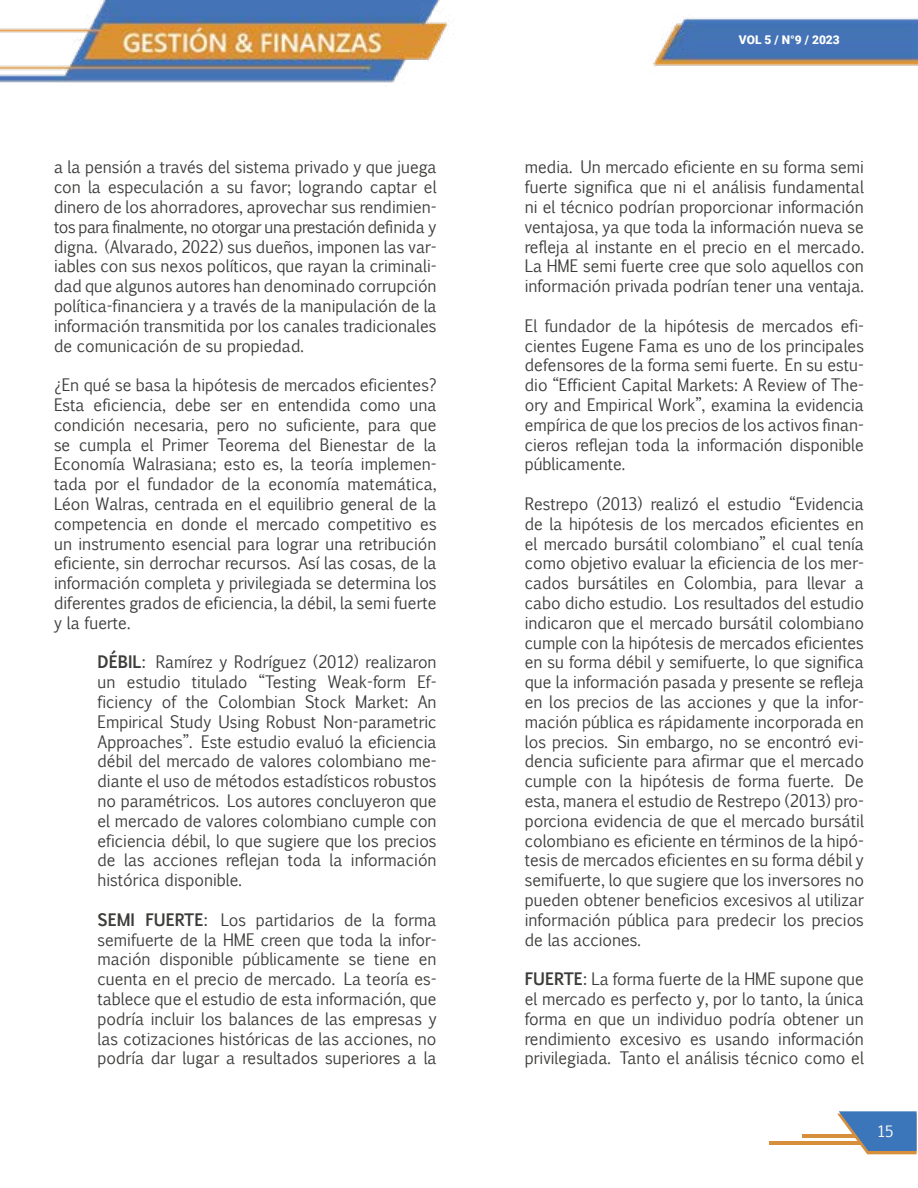
<style>
.page{position:relative;width:918px;height:1188px;background:#fff}
.page>*{position:absolute;margin:0;border:0;box-sizing:border-box;transform-origin:0 0}
.t1{font:16.5px/19.8px "Euphemia UCAS";color:#3c3c3b;text-align:justify;scale:.96 1}
.t2{font:15px "Euphemia UCAS";color:#fff}
.t3{font:900 12px "Roboto";color:#fff}
.s1{font-weight:700}
</style>
<div class="page">
<img style="left:0;top:0;width:918px;height:83px">
<hr style="left:769px;top:1142px;width:103px;height:3px;background:#d88f3c">
<hr style="left:802px;top:1135px;width:70px;height:3px;background:#d88f3c">
<svg style="left:837px;top:1111px;width:80px;height:43px"></svg>
<p class="t1" style="left:54px;top:156px;width:400px">a la pensión a través del sistema privado y que juega con la especulación a su favor; logrando captar el dinero de los ahorradores, aprovechar sus rendimien&shy;tos para finalmente, no otorgar una prestación definida y digna. (Alvarado, 2022) sus dueños, imponen las var&shy;iables con sus nexos políticos, que rayan la criminali&shy;dad que algunos autores han denominado corrupción política-financiera y a través de la manipulación de la información transmitida por los canales tradicionales de comunicación de su propiedad.</p>
<p class="t1" style="left:54px;top:374px;width:400px">¿En qué se basa la hipótesis de mercados eficientes?<br>Esta eficiencia, debe ser en entendida como una condición necesaria, pero no suficiente, para que se cumpla el Primer Teorema del Bienestar de la Economía Walrasiana; esto es, la teoría implemen&shy;tada por el fundador de la economía matemática, Léon Walras, centrada en el equilibrio general de la competencia en donde el mercado competitivo es un instrumento esencial para lograr una retribución eficiente, sin derrochar recursos. Así las cosas, de la información completa y privilegiada se determina los diferentes grados de eficiencia, la débil, la semi fuerte y la fuerte.</p>
<p class="t1" style="left:97px;top:651px;width:355px"><span class="s1">DÉBIL:</span> Ramírez y Rodríguez (2012) realizaron un estudio titulado “Testing Weak-form Ef&shy;ficiency of the Colombian Stock Market: An Empirical Study Using Robust Non-parametric Approaches”. Este estudio evaluó la eficiencia débil del mercado de valores colombiano me&shy;diante el uso de métodos estadísticos robustos no paramétricos. Los autores concluyeron que el mercado de valores colombiano cumple con eficiencia débil, lo que sugiere que los precios de las acciones reflejan toda la información histórica disponible.</p>
<p class="t1" style="left:97px;top:909px;width:355px"><span class="s1">SEMI FUERTE:</span> Los partidarios de la forma semifuerte de la HME creen que toda la infor&shy;mación disponible públicamente se tiene en cuenta en el precio de mercado. La teoría es&shy;tablece que el estudio de esta información, que podría incluir los balances de las empresas y las cotizaciones históricas de las acciones, no podría dar lugar a resultados superiores a la</p>
<p class="t3" style="left:739px;top:31px;width:102px">VOL 5 / N°9 / 2023</p>
<p class="t1" style="left:525px;top:156px;width:355px">media. Un mercado eficiente en su forma semi fuerte significa que ni el análisis fundamental ni el técnico podrían proporcionar información ventajosa, ya que toda la información nueva se refleja al instante en el precio en el mercado.<br>La HME semi fuerte cree que solo aquellos con información privada podrían tener una ventaja.</p>
<p class="t1" style="left:525px;top:315px;width:355px">El fundador de la hipótesis de mercados efi&shy;cientes Eugene Fama es uno de los principales defensores de la forma semi fuerte. En su estu&shy;dio “Efficient Capital Markets: A Review of The&shy;ory and Empirical Work”, examina la evidencia empírica de que los precios de los activos finan&shy;cieros reflejan toda la información disponible públicamente.</p>
<p class="t1" style="left:525px;top:493px;width:355px">Restrepo (2013) realizó el estudio “Evidencia de la hipótesis de los mercados eficientes en el mercado bursátil colombiano” el cual tenía como objetivo evaluar la eficiencia de los mer&shy;cados bursátiles en Colombia, para llevar a cabo dicho estudio. Los resultados del estudio indicaron que el mercado bursátil colombiano cumple con la hipótesis de mercados eficientes en su forma débil y semifuerte, lo que significa que la información pasada y presente se refleja en los precios de las acciones y que la infor&shy;mación pública es rápidamente incorporada en los precios. Sin embargo, no se encontró evi&shy;dencia suficiente para afirmar que el mercado cumple con la hipótesis de forma fuerte. De esta, manera el estudio de Restrepo (2013) pro&shy;porciona evidencia de que el mercado bursátil colombiano es eficiente en términos de la hipó&shy;tesis de mercados eficientes en su forma débil y semifuerte, lo que sugiere que los inversores no pueden obtener beneficios excesivos al utilizar información pública para predecir los precios de las acciones.</p>
<p class="t1" style="left:525px;top:968px;width:355px"><span class="s1">FUERTE:</span> La forma fuerte de la HME supone que el mercado es perfecto y, por lo tanto, la única forma en que un individuo podría obtener un rendimiento excesivo es usando información privilegiada. Tanto el análisis técnico como el</p>
<p class="t2" style="left:877px;top:1120px;width:18px">15</p>
</div>
